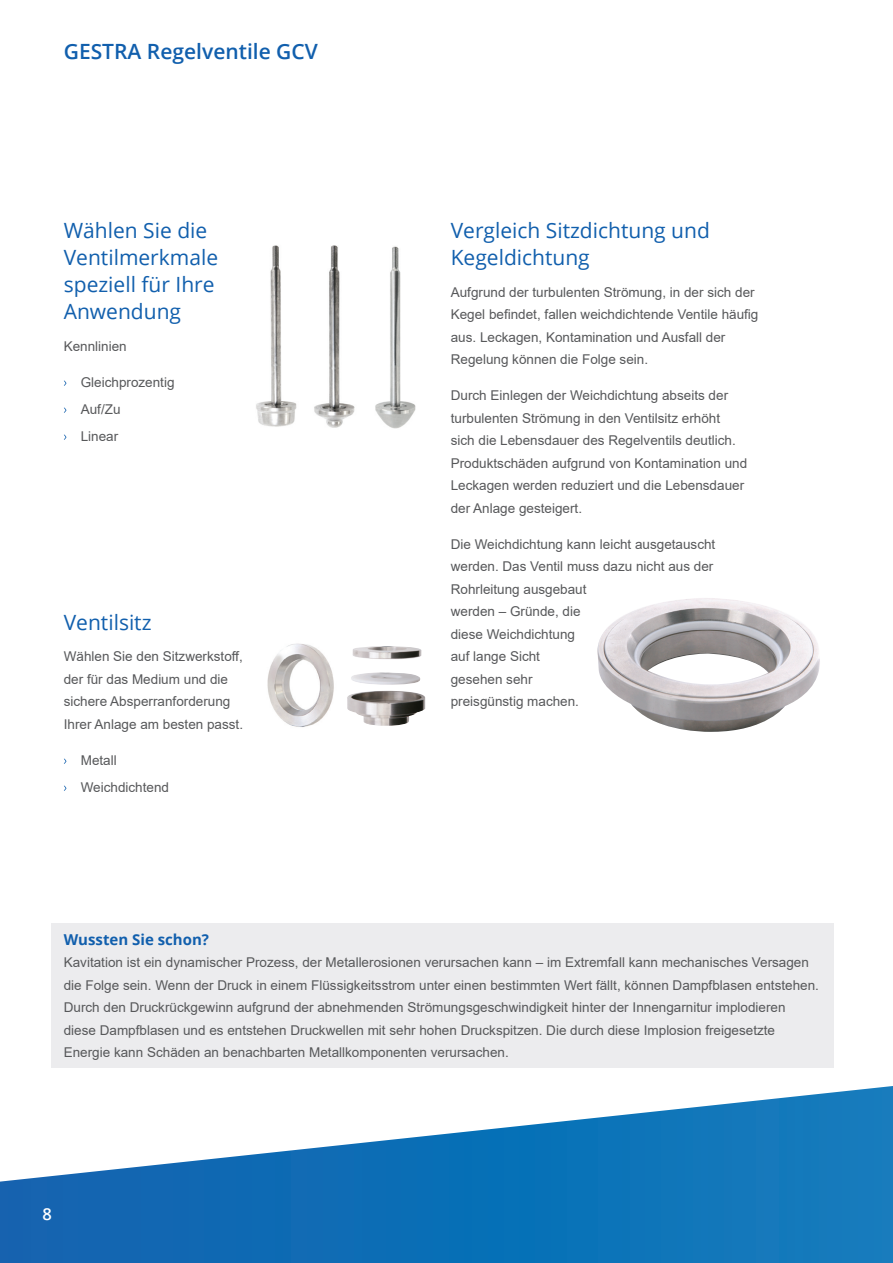
<style>
.page{position:relative;width:893px;height:1263px;background:#fff}
.page>*{position:absolute;margin:0;border:0;box-sizing:border-box;transform-origin:0 0}
.t1{font:21px/27px "Open Sans";color:#115fad}
.t2{font:600 21px "Open Sans";color:#115fad}
.t3{font:600 16.5px "Open Sans";color:#fff}
.t4{font:700 15px "Open Sans";color:#115fad}
.t5{font:13.5px/22.5px "Arial";color:#57585a}
</style>
<div class="page">
<svg style="left:0;top:1086px;width:893px;height:177px"></svg>
<img style="left:347px;top:646px;width:78px;height:80px">
<img style="left:597px;top:598px;width:223px;height:134px">
<img style="left:256px;top:245px;width:41px;height:182px">
<img style="left:314px;top:245px;width:41px;height:183px">
<img style="left:375px;top:246px;width:41px;height:183px">
<div style="left:51px;top:923px;width:782px;height:144px;background:#ececee"></div>
<img style="left:267px;top:643px;width:67px;height:84px">
<h1 class="t2" style="left:64px;top:37px;width:256px">GESTRA Regelventile GCV</h1>
<h1 class="t1" style="left:64px;top:216px;width:156px">Wählen Sie die<br>Ventilmerkmale speziell für Ihre<br>Anwendung</h1>
<p class="t5" style="left:64px;top:334px;width:65px">Kennlinien</p>
<p class="t5" style="left:81px;top:368px;width:95px;line-height:27px">Gleichprozentig<br>Auf/Zu<br>Linear</p>
<h1 class="t1" style="left:64px;top:608px;width:89px">Ventilsitz</h1>
<p class="t5" style="left:64px;top:645px;width:181px">Wählen Sie den Sitzwerkstoff, der für das Medium und die sichere Absperranforderung<br>Ihrer Anlage am besten passt.</p>
<p class="t5" style="left:81px;top:746px;width:90px;line-height:27px">Metall<br>Weichdichtend</p>
<h1 class="t1" style="left:451px;top:216px;width:261px">Vergleich Sitzdichtung und<br>Kegeldichtung</h1>
<p class="t5" style="left:451px;top:280px;width:309px">Aufgrund der turbulenten Strömung, in der sich der Kegel befindet, fallen weichdichtende Ventile häufig aus. Leckagen, Kontamination und Ausfall der Regelung können die Folge sein.</p>
<p class="t5" style="left:451px;top:384px;width:298px">Durch Einlegen der Weichdichtung abseits der turbulenten Strömung in den Ventilsitz erhöht sich die Lebensdauer des Regelventils deutlich.<br>Produktschäden aufgrund von Kontamination und Leckagen werden reduziert und die Lebensdauer der Anlage gesteigert.</p>
<p class="t5" style="left:451px;top:533px;width:266px">Die Weichdichtung kann leicht ausgetauscht werden. Das Ventil muss dazu nicht aus der<br>Rohrleitung ausgebaut<br>werden – Gründe, die<br>diese Weichdichtung<br>auf lange Sicht<br>gesehen sehr<br>preisgünstig machen.</p>
<p class="t4" style="left:64px;top:929px;width:147px">Wussten Sie schon?</p>
<p class="t5" style="left:64px;top:951px;width:757px">Kavitation ist ein dynamischer Prozess, der Metallerosionen verursachen kann – im Extremfall kann mechanisches Versagen die Folge sein. Wenn der Druck in einem Flüssigkeitsstrom unter einen bestimmten Wert fällt, können Dampfblasen entstehen.<br>Durch den Druckrückgewinn aufgrund der abnehmenden Strömungsgeschwindigkeit hinter der Innengarnitur implodieren diese Dampfblasen und es entstehen Druckwellen mit sehr hohen Druckspitzen. Die durch diese Implosion freigesetzte Energie kann Schäden an benachbarten Metallkomponenten verursachen.</p>
<p class="t3" style="left:43px;top:1203px;width:11px">8</p>
</div>
